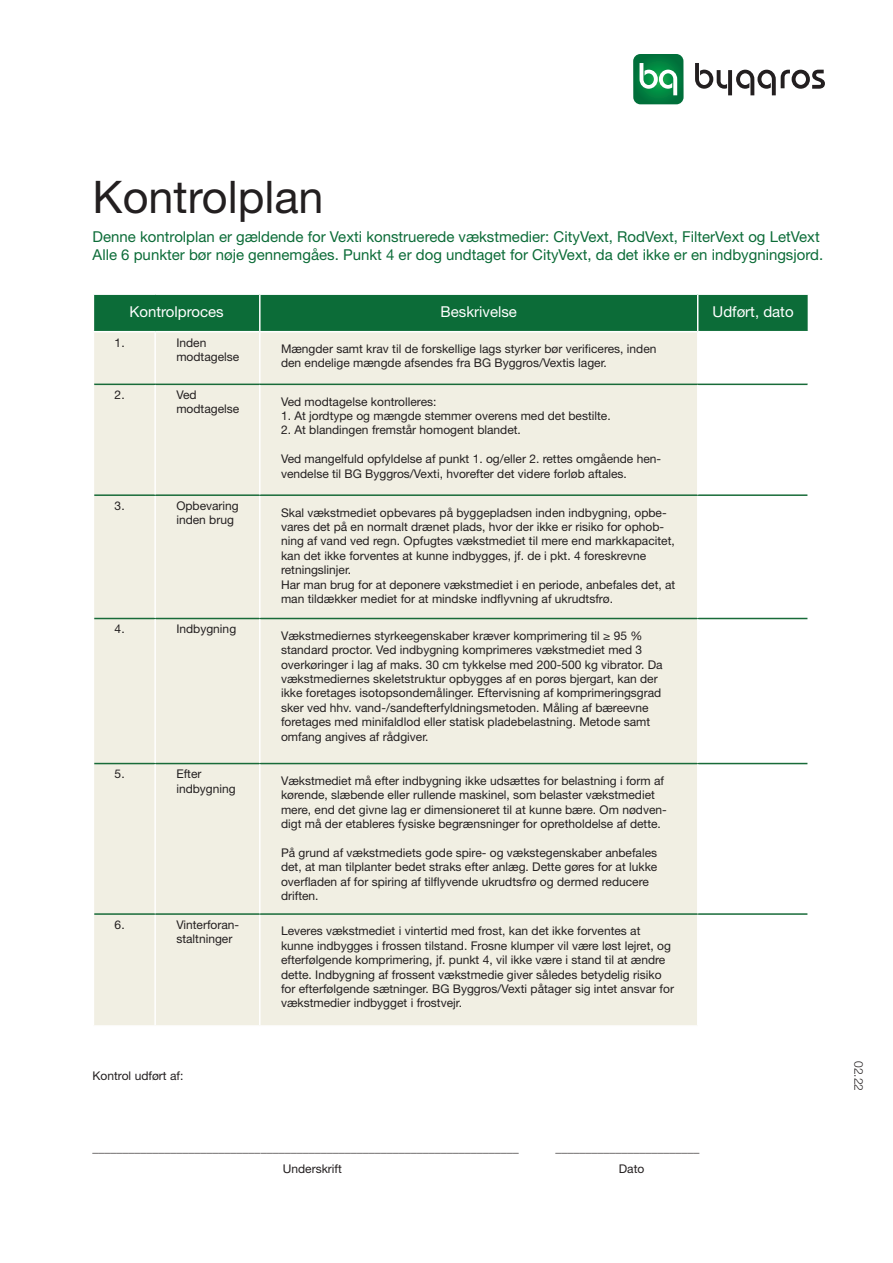
<style>
.page{position:relative;width:893px;height:1263px;background:#fff}
.page>*{position:absolute;margin:0;border:0;box-sizing:border-box;transform-origin:0 0}
.t1{font:45px "Helvetica Neue LT Pro";color:#231f20}
.t2{font:15px/18px "Helvetica Neue LT Pro";color:#0c6c38}
.t3{font:15px "Helvetica Neue LT Pro";color:#fff}
.t4{font:12px/14.4px "Helvetica Neue LT Pro";color:#231f20}
.t5{font:300 12px "Helvetica Neue LT Pro";color:#231f20}
</style>
<div class="page">
<div style="left:94px;top:295px;width:714px;height:36px;background:#0c6c38"></div>
<div style="left:94px;top:332px;width:603px;height:693px;background:#f1efe3"></div>
<svg style="left:698px;top:383px;width:110px;height:382px"></svg>
<hr style="left:259px;top:295px;width:2px;height:36px;background:#fff">
<hr style="left:697px;top:295px;width:1px;height:36px;background:#fff">
<hr style="left:154px;top:332px;width:2px;height:52px;background:#fff">
<hr style="left:259px;top:332px;width:2px;height:52px;background:#fff">
<hr style="left:94px;top:384px;width:61px;height:1px;background:#186b39">
<hr style="left:155px;top:384px;width:105px;height:1px;background:#186b39">
<hr style="left:260px;top:384px;width:438px;height:1px;background:#186b39">
<hr style="left:698px;top:384px;width:110px;height:1px;background:#186b39">
<hr style="left:94px;top:494px;width:61px;height:2px;background:#186b39">
<hr style="left:155px;top:494px;width:105px;height:2px;background:#186b39">
<hr style="left:260px;top:494px;width:438px;height:2px;background:#186b39">
<hr style="left:698px;top:494px;width:110px;height:2px;background:#186b39">
<hr style="left:94px;top:618px;width:61px;height:1px;background:#186b39">
<hr style="left:155px;top:618px;width:105px;height:1px;background:#186b39">
<hr style="left:260px;top:618px;width:438px;height:1px;background:#186b39">
<hr style="left:698px;top:618px;width:110px;height:1px;background:#186b39">
<hr style="left:94px;top:763px;width:61px;height:1px;background:#186b39">
<hr style="left:155px;top:763px;width:105px;height:1px;background:#186b39">
<hr style="left:260px;top:763px;width:438px;height:1px;background:#186b39">
<hr style="left:698px;top:763px;width:110px;height:1px;background:#186b39">
<hr style="left:94px;top:913px;width:61px;height:2px;background:#186b39">
<hr style="left:155px;top:913px;width:105px;height:2px;background:#186b39">
<hr style="left:260px;top:913px;width:438px;height:2px;background:#186b39">
<hr style="left:698px;top:913px;width:110px;height:2px;background:#186b39">
<hr style="left:154px;top:385px;width:2px;height:109px;background:#fff">
<hr style="left:259px;top:385px;width:2px;height:109px;background:#fff">
<hr style="left:154px;top:496px;width:2px;height:122px;background:#fff">
<hr style="left:259px;top:496px;width:2px;height:122px;background:#fff">
<hr style="left:154px;top:619px;width:2px;height:144px;background:#fff">
<hr style="left:259px;top:619px;width:2px;height:144px;background:#fff">
<hr style="left:154px;top:764px;width:2px;height:149px;background:#fff">
<hr style="left:259px;top:764px;width:2px;height:149px;background:#fff">
<hr style="left:154px;top:915px;width:2px;height:110px;background:#fff">
<hr style="left:259px;top:915px;width:2px;height:110px;background:#fff">
<svg style="left:633px;top:54px;width:51px;height:50px;background:#339664"></svg>
<svg style="left:695px;top:63px;width:130px;height:32px"></svg>
<h1 class="t1" style="left:93px;top:169px;width:232px">Kontrolplan</h1>
<p class="t2" style="left:93px;top:227px;width:732px">Denne kontrolplan er gældende for Vexti konstruerede vækstmedier: CityVext, RodVext, FilterVext og LetVext<br>Alle 6 punkter bør nøje gennemgåes. Punkt 4 er dog undtaget for CityVext, da det ikke er en indbygningsjord.</p>
<p class="t3" style="left:129px;top:303px;width:96px">Kontrolproces</p>
<p class="t3" style="left:441px;top:303px;width:78px">Beskrivelse</p>
<p class="t3" style="left:712px;top:303px;width:83px">Udført, dato</p>
<p class="t4" style="left:115px;top:335px;width:12px">1.</p>
<p class="t4" style="left:176px;top:335px;width:64px">Inden modtagelse</p>
<p class="t4" style="left:281px;top:341px;width:377px">Mængder samt krav til de forskellige lags styrker bør verificeres, inden den endelige mængde afsendes fra BG Byggros/Vextis lager.</p>
<p class="t4" style="left:115px;top:387px;width:12px">2.</p>
<p class="t4" style="left:176px;top:387px;width:64px">Ved modtagelse</p>
<p class="t4" style="left:281px;top:394px;width:157px">Ved modtagelse kontrolleres:</p>
<p class="t4" style="left:281px;top:408px;width:331px">1. At jordtype og mængde stemmer overens med det bestilte.</p>
<p class="t4" style="left:281px;top:423px;width:241px">2. At blandingen fremstår homogent blandet.</p>
<p class="t4" style="left:281px;top:451px;width:382px">Ved mangelfuld opfyldelse af punkt 1. og/eller 2. rettes omgående hen&shy;vendelse til BG Byggros/Vexti, hvorefter det videre forløb aftales.</p>
<p class="t4" style="left:115px;top:498px;width:12px">3.</p>
<p class="t4" style="left:176px;top:498px;width:64px">Opbevaring inden brug</p>
<p class="t4" style="left:281px;top:505px;width:396px">Skal vækstmediet opbevares på byggepladsen inden indbygning, opbe&shy;vares det på en normalt drænet plads, hvor der ikke er risiko for ophob&shy;ning af vand ved regn. Opfugtes vækstmediet til mere end markkapacitet, kan det ikke forventes at kunne indbygges, jf. de i pkt. 4 foreskrevne retningslinjer.<br>Har man brug for at deponere vækstmediet i en periode, anbefales det, at man tildækker mediet for at mindske indflyvning af ukrudtsfrø.</p>
<p class="t4" style="left:115px;top:621px;width:12px">4.</p>
<p class="t4" style="left:176px;top:621px;width:61px">Indbygning</p>
<p class="t4" style="left:281px;top:628px;width:383px">Vækstmediernes styrkeegenskaber kræver komprimering til ≥ 95 % standard proctor. Ved indbygning komprimeres vækstmediet med 3 overkøringer i lag af maks. 30 cm tykkelse med 200-500 kg vibrator. Da vækstmediernes skeletstruktur opbygges af en porøs bjergart, kan der ikke foretages isotopsondemålinger. Eftervisning af komprimeringsgrad sker ved hhv. vand-/sandefterfyldningsmetoden. Måling af bæreevne foretages med minifaldlod eller statisk pladebelastning. Metode samt omfang angives af rådgiver.</p>
<p class="t4" style="left:115px;top:766px;width:12px">5.</p>
<p class="t4" style="left:176px;top:766px;width:61px">Efter indbygning</p>
<p class="t4" style="left:281px;top:773px;width:387px">Vækstmediet må efter indbygning ikke udsættes for belastning i form af kørende, slæbende eller rullende maskinel, som belaster vækstmediet mere, end det givne lag er dimensioneret til at kunne bære. Om nødven&shy;digt må der etableres fysiske begrænsninger for opretholdelse af dette.</p>
<p class="t4" style="left:281px;top:845px;width:378px">På grund af vækstmediets gode spire- og vækstegenskaber anbefales det, at man tilplanter bedet straks efter anlæg. Dette gøres for at lukke overfladen af for spiring af tilflyvende ukrudtsfrø og dermed reducere driften.</p>
<p class="t4" style="left:115px;top:917px;width:12px">6.</p>
<p class="t4" style="left:176px;top:917px;width:64px">Vinterforan&shy;staltninger</p>
<p class="t4" style="left:281px;top:924px;width:394px">Leveres vækstmediet i vintertid med frost, kan det ikke forventes at kunne indbygges i frossen tilstand. Frosne klumper vil være løst lejret, og efterfølgende komprimering, jf. punkt 4, vil ikke være i stand til at ændre dette. Indbygning af frossent vækstmedie giver således betydelig risiko for efterfølgende sætninger. BG Byggros/Vexti påtager sig intet ansvar for vækstmedier indbygget i frostvejr.</p>
<p class="t4" style="left:93px;top:1068px;width:92px">Kontrol udført af:</p>
<p class="t4" style="left:93px;top:1140px;width:427px">_______________________________________________________________________</p>
<p class="t4" style="left:555px;top:1140px;width:145px">________________________</p>
<p class="t4" style="left:283px;top:1161px;width:61px">Underskrift</p>
<p class="t4" style="left:619px;top:1161px;width:27px">Dato</p>
<p class="t5" style="left:866px;top:1061px;width:32px;rotate:90deg">02.22</p>
</div>
